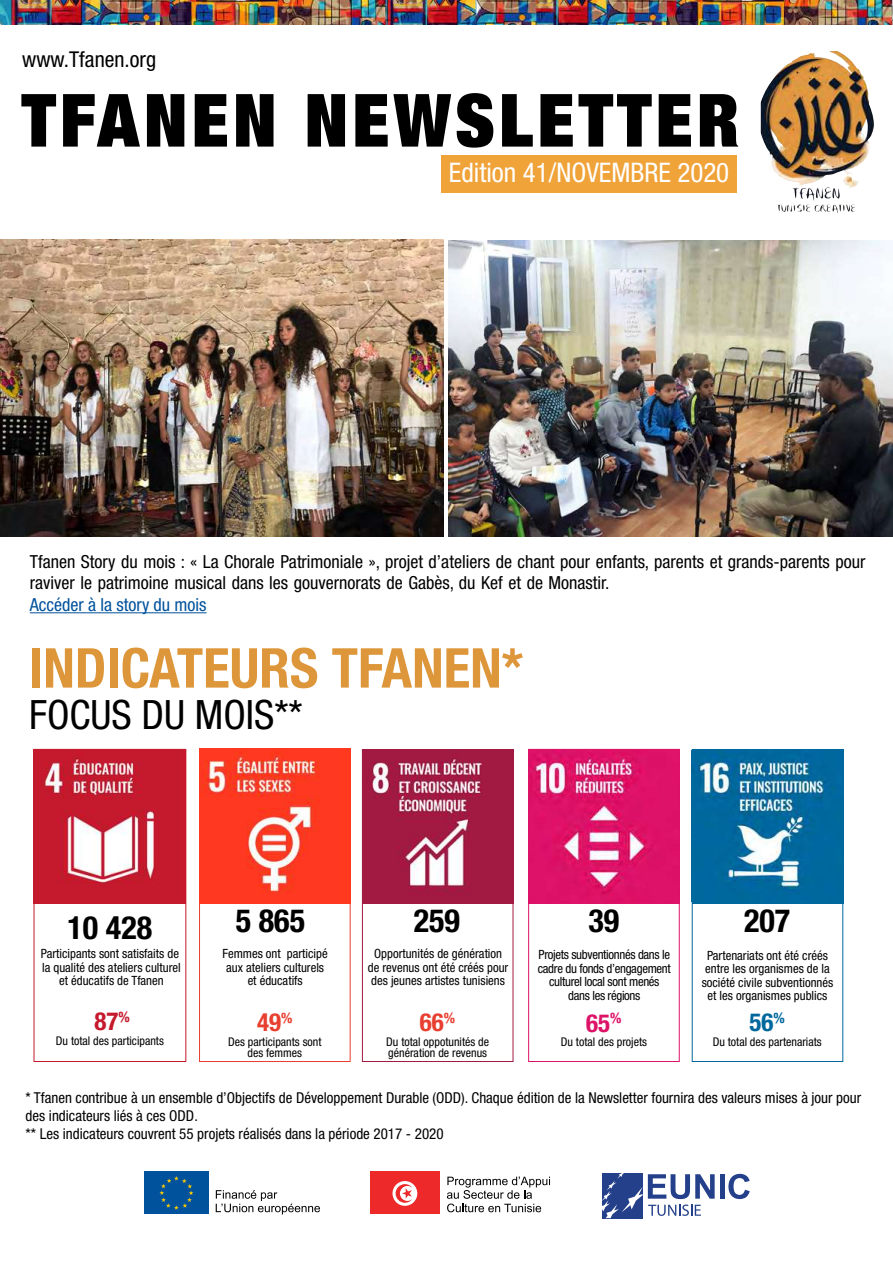
<style>
.page{position:relative;width:893px;height:1263px;background:#fff}
.page>*{position:absolute;margin:0;border:0;box-sizing:border-box;transform-origin:0 0}
.t1{font:900 condensed 73.5px "Helvetica Neue LT Std";letter-spacing:.06em;color:#000}
.t2{font:700 condensed 55.05px "Helvetica Neue LT Std";color:#dd9639}
.t3{font:condensed 40.5px "Helvetica Neue LT Std";color:#000}
.t4{font:700 condensed 32.1px "Helvetica Neue LT Std";color:#000}
.t5{font:condensed 27px "Helvetica Neue LT Std";color:#fff}
.t6{font:700 condensed 24.9px "Helvetica Neue LT Std";color:#e83f30}
.t7{font:700 condensed 24.9px "Helvetica Neue LT Std";color:#c51a2d}
.t8{font:700 condensed 24.9px "Helvetica Neue LT Std";color:#dd1367}
.t9{font:700 condensed 24.9px "Helvetica Neue LT Std";color:#00689d}
.t10{font:condensed 21.9px "Helvetica Neue LT Std";color:#000}
.t11{font:condensed 18px/21.6px "Helvetica Neue LT Std";color:#000}
.t12{font:condensed 18px "Helvetica Neue LT Std";color:#00529c}
.t13{font:condensed 15px/18px "Helvetica Neue LT Std";color:#000}
.t14{font:condensed 12.75px/13.5px "Helvetica Neue LT Std";color:#000;text-align:center}
.t15{font:condensed 12.75px/13.5px "Helvetica Neue LT Std";letter-spacing:-.025em;color:#000;text-align:center}
.t16{font:condensed 12px/11.2px "Helvetica Neue LT Std";color:#000;text-align:center}
</style>
<div class="page">
<img style="left:0;top:240px;width:444px;height:297px">
<img style="left:449px;top:240px;width:444px;height:297px">
<hr style="left:30px;top:612px;width:177px;height:1px;background:#00529c">
<img style="left:199px;top:749px;width:152px;height:155px">
<img style="left:362px;top:750px;width:151px;height:152px">
<img style="left:530px;top:751px;width:148px;height:151px">
<img style="left:694px;top:751px;width:147px;height:151px">
<img style="left:36px;top:751px;width:148px;height:151px">
<img style="left:761px;top:51px;width:113px;height:134px">
<div style="left:441px;top:156px;width:296px;height:37px;background:#f0a339"></div>
<div style="left:144px;top:1171px;width:64px;height:43px;background:#00529c"></div>
<svg style="left:159px;top:1176px;width:34px;height:34px"></svg>
<svg style="left:216px;top:1190px;width:104px;height:24px"></svg>
<div style="left:720px;top:1174px;width:5px;height:25px;background:#24408a"></div>
<svg style="left:728px;top:1174px;width:22px;height:25px"></svg>
<svg style="left:602px;top:1173px;width:40px;height:45px;background:#3e5798"></svg>
<svg style="left:648px;top:1174px;width:67px;height:42px"></svg>
<div style="left:371px;top:1171px;width:69px;height:43px;background:#ed2929"></div>
<div style="left:392px;top:1181px;width:25px;height:25px;background:#fff;border-radius:50%"></div>
<svg style="left:396px;top:1184px;width:16px;height:19px"></svg>
<svg style="left:447px;top:1176px;width:103px;height:36px"></svg>
<img style="left:0;top:0;width:893px;height:25px">
<div style="left:528px;top:749px;width:152px;height:313px;border:1px solid #dd1367"></div>
<div style="left:692px;top:749px;width:151px;height:313px;border:1px solid #00689d"></div>
<div style="left:34px;top:749px;width:152px;height:313px;border:1px solid #c51a2d"></div>
<h3 class="t10" style="left:22px;top:46px;width:135px">www.Tfanen.org</h3>
<h1 class="t1" style="left:22px;top:73px;width:719px">TFANEN NEWSLETTER</h1>
<h3 class="t5" style="left:449px;top:157px;width:282px">Edition 41/NOVEMBRE 2020</h3>
<h3 class="t11" style="left:30px;top:550px;width:837px">Tfanen Story du mois : « La Chorale Patrimoniale », projet d’ateliers de chant pour enfants, parents et grands-parents pour raviver le patrimoine musical dans les gouvernorats de Gabès, du Kef et de Monastir.</h3>
<h3 class="t12" style="left:30px;top:594px;width:178px">Accéder à la story du mois</h3>
<h2 class="t2" style="left:29px;top:635px;width:496px">INDICATEURS TFANEN*</h2>
<h3 class="t3" style="left:29px;top:691px;width:275px">FOCUS DU MOIS**</h3>
<h3 class="t4" style="left:67px;top:908px;width:86px">10 428</h3>
<h3 class="t4" style="left:236px;top:901px;width:71px">5 865</h3>
<h3 class="t4" style="left:414px;top:901px;width:48px">259</h3>
<h3 class="t4" style="left:589px;top:901px;width:32px">39</h3>
<h3 class="t4" style="left:744px;top:901px;width:48px">207</h3>
<p class="t14" style="left:368px;top:947px;width:142px">Opportunités de génération de revenus ont été créés pour des jeunes artistes tunisiens</p>
<p class="t14" style="left:223px;top:947px;width:107px">Femmes ont participé aux ateliers culturels et éducatifs</p>
<p class="t14" style="left:41px;top:947px;width:141px">Participants sont satisfaits de la qualité des ateliers culturel et éducatifs de Tfanen</p>
<p class="t15" style="left:538px;top:948px;width:134px">Projets subventionnés dans le cadre du fonds d’engagement culturel local sont menés dans les régions</p>
<h3 class="t7" style="left:94px;top:1006px;width:37px">87<sup>%</sup></h3>
<p class="t16" style="left:56px;top:1035px;width:109px">Du total des participants</p>
<h3 class="t6" style="left:257px;top:1007px;width:37px">49<sup>%</sup></h3>
<h3 class="t6" style="left:420px;top:1007px;width:37px">66<sup>%</sup></h3>
<p class="t16" style="left:228px;top:1036px;width:95px">Des participants sont des femmes</p>
<p class="t16" style="left:386px;top:1036px;width:104px;text-align:left">Du total oppotunités de génération de revenus</p>
<h3 class="t8" style="left:586px;top:1008px;width:37px">65<sup>%</sup></h3>
<p class="t16" style="left:561px;top:1036px;width:88px">Du total des projets</p>
<p class="t14" style="left:702px;top:948px;width:133px">Partenariats ont été créés entre les organismes de la société civile subventionnés et les organismes publics</p>
<h3 class="t9" style="left:750px;top:1007px;width:37px">56<sup>%</sup></h3>
<p class="t16" style="left:713px;top:1036px;width:111px">Du total des partenariats</p>
<p class="t13" style="left:26px;top:1088px;width:837px">* Tfanen contribue à un ensemble d’Objectifs de Développement Durable (ODD). Chaque édition de la Newsletter fournira des valeurs mises à jour pour des indicateurs liés à ces ODD.<br>** Les indicateurs couvrent 55 projets réalisés dans la période 2017 - 2020</p>
</div>
